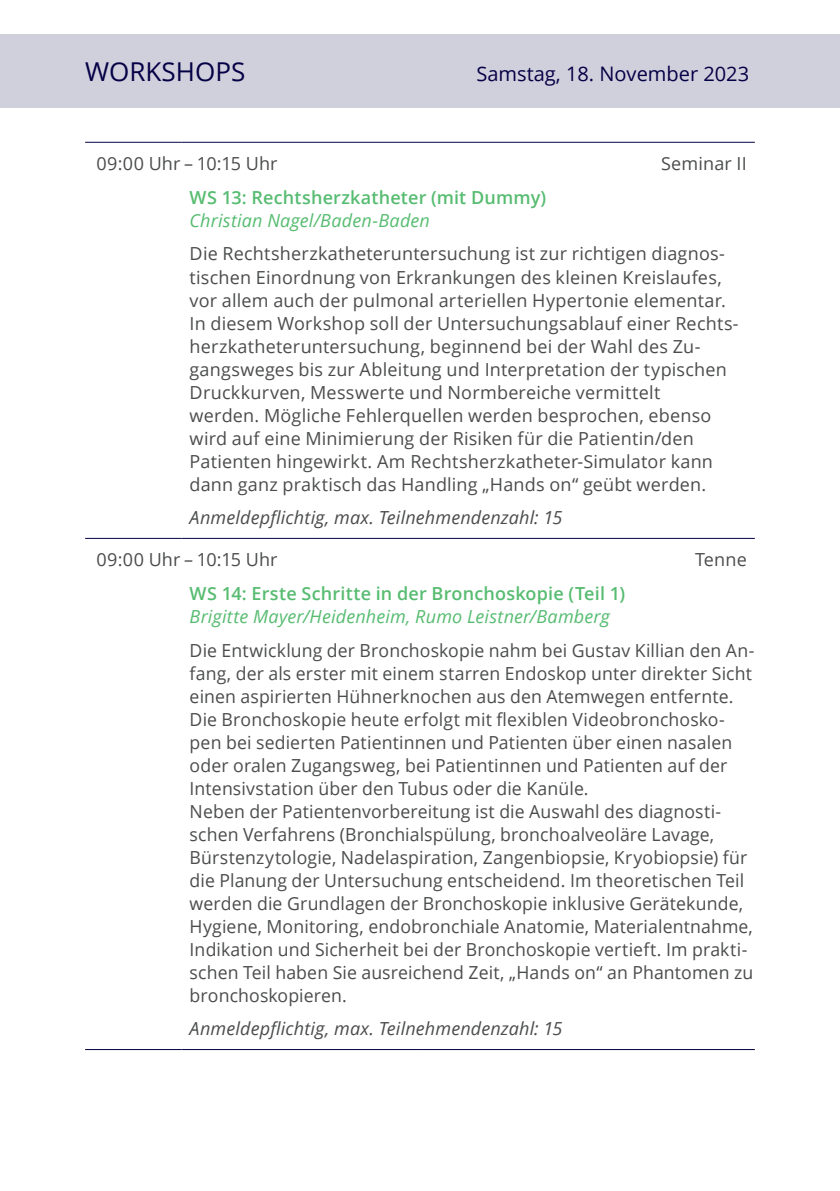
<style>
.page{position:relative;width:840px;height:1191px;background:#fff}
.page>*{position:absolute;margin:0;border:0;box-sizing:border-box;transform-origin:0 0}
.t1{font:26px "Open Sans";color:#040045}
.t2{font:20px "Open Sans";color:#040045}
.t3{font:18px/23px "Open Sans";letter-spacing:.01em;color:#4b4c4d}
.t4{font:italic 18px "Open Sans";letter-spacing:.01em;color:#4b4c4d}
.t5{font:600 18px "Open Sans";letter-spacing:.01em;color:#57bc71}
.t6{font:italic 18px "Open Sans";letter-spacing:.01em;color:#57bc71}
</style>
<div class="page">
<div style="left:0;top:34px;width:839px;height:74px;background:#d0cfdc"></div>
<hr style="left:420px;top:142px;width:334px;height:1px;background:#040045">
<hr style="left:420px;top:538px;width:334px;height:1px;background:#040045">
<hr style="left:85px;top:142px;width:96px;height:1px;background:#040045">
<hr style="left:181px;top:142px;width:239px;height:1px;background:#040045">
<hr style="left:85px;top:538px;width:96px;height:1px;background:#040045">
<hr style="left:181px;top:538px;width:239px;height:1px;background:#040045">
<hr style="left:85px;top:1049px;width:96px;height:1px;background:#040045">
<hr style="left:181px;top:1049px;width:239px;height:1px;background:#040045">
<hr style="left:420px;top:1049px;width:334px;height:1px;background:#040045">
<h1 class="t1" style="left:85px;top:54px;width:162px">WORKSHOPS</h1>
<p class="t2" style="left:476px;top:60px;width:274px">Samstag, 18. November 2023</p>
<p class="t3" style="left:96px;top:152px;width:182px">09:00 Uhr – 10:15 Uhr</p>
<p class="t3" style="left:660px;top:152px;width:87px">Seminar II</p>
<p class="t5" style="left:189px;top:185px;width:358px">WS 13: Rechtsherzkatheter (mit Dummy)</p>
<p class="t6" style="left:189px;top:208px;width:242px">Christian Nagel/Baden-Baden</p>
<p class="t3" style="left:189px;top:242px;width:550px">Die Rechtsherzkatheteruntersuchung ist zur richtigen diagnos&shy;tischen Einordnung von Erkrankungen des kleinen Kreislaufes, vor allem auch der pulmonal arteriellen Hypertonie elementar.<br>In diesem Workshop soll der Untersuchungsablauf einer Rechts&shy;herzkatheteruntersuchung, beginnend bei der Wahl des Zu&shy;gangsweges bis zur Ableitung und Interpretation der typischen Druckkurven, Messwerte und Normbereiche vermittelt<br>werden. Mögliche Fehlerquellen werden besprochen, ebenso wird auf eine Minimierung der Risiken für die Patientin/den Patienten hingewirkt. Am Rechtsherzkatheter-Simulator kann dann ganz praktisch das Handling „Hands on“ geübt werden.</p>
<p class="t4" style="left:189px;top:505px;width:374px">Anmeldepflichtig, max. Teilnehmendenzahl: 15</p>
<p class="t3" style="left:96px;top:548px;width:182px">09:00 Uhr – 10:15 Uhr</p>
<p class="t3" style="left:694px;top:548px;width:53px">Tenne</p>
<p class="t5" style="left:189px;top:581px;width:437px">WS 14: Erste Schritte in der Bronchoskopie (Teil 1)</p>
<p class="t6" style="left:189px;top:604px;width:421px">Brigitte Mayer/Heidenheim, Rumo Leistner/Bamberg</p>
<p class="t3" style="left:189px;top:638px;width:566px">Die Entwicklung der Bronchoskopie nahm bei Gustav Killian den An&shy;fang, der als erster mit einem starren Endoskop unter direkter Sicht einen aspirierten Hühnerknochen aus den Atemwegen entfernte.<br>Die Bronchoskopie heute erfolgt mit flexiblen Videobronchosko&shy;pen bei sedierten Patientinnen und Patienten über einen nasalen oder oralen Zugangsweg, bei Patientinnen und Patienten auf der Intensivstation über den Tubus oder die Kanüle.<br>Neben der Patientenvorbereitung ist die Auswahl des diagnosti&shy;schen Verfahrens (Bronchialspülung, bronchoalveoläre Lavage, Bürstenzytologie, Nadelaspiration, Zangenbiopsie, Kryobiopsie) für die Planung der Untersuchung entscheidend. Im theoretischen Teil werden die Grundlagen der Bronchoskopie inklusive Gerätekunde, Hygiene, Monitoring, endobronchiale Anatomie, Materialentnahme, Indikation und Sicherheit bei der Bronchoskopie vertieft. Im prakti&shy;schen Teil haben Sie ausreichend Zeit, „Hands on“ an Phantomen zu bronchoskopieren.</p>
<p class="t4" style="left:189px;top:1016px;width:374px">Anmeldepflichtig, max. Teilnehmendenzahl: 15</p>
</div>
